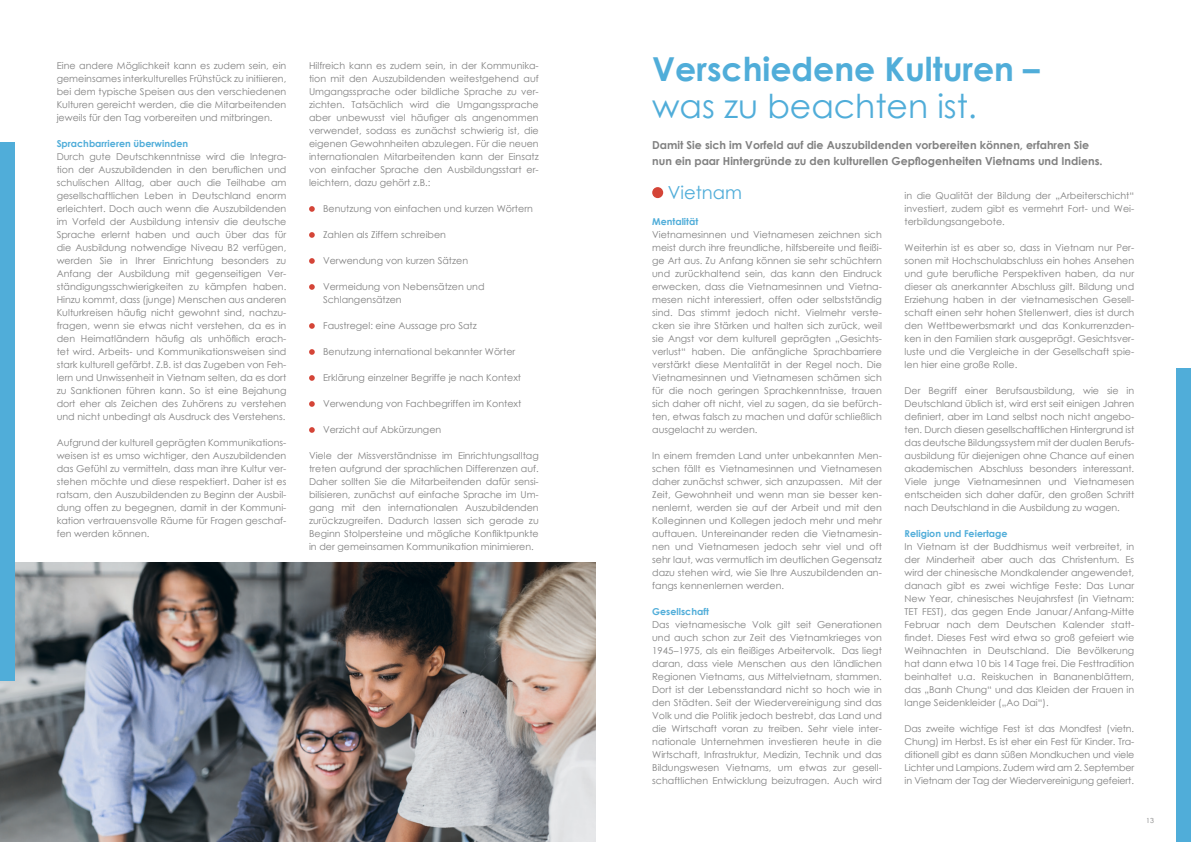
<style>
.page{position:relative;width:1191px;height:842px;background:#fff}
.page>*{position:absolute;margin:0;border:0;box-sizing:border-box;transform-origin:0 0}
.t1{font:700 33px/37px "Century Gothic";color:#50add9}
.t2{font:18px "Century Gothic";color:#50add9}
.t3{font:700 11px/16px "Century Gothic";color:#818181}
.t4{font:9.5px/13px "Century Gothic";color:#818181;text-align:justify}
.t5{font:700 9.5px "Century Gothic";color:#50add9}
.t6{font:7px "Century Gothic";color:#818181}
.s1{font-weight:400}
</style>
<div class="page">
<img style="left:0;top:563px;width:595px;height:279px">
<svg style="left:309px;top:206px;width:6px;height:6px"></svg>
<svg style="left:309px;top:232px;width:6px;height:6px"></svg>
<svg style="left:309px;top:258px;width:6px;height:6px"></svg>
<svg style="left:309px;top:284px;width:6px;height:6px"></svg>
<svg style="left:309px;top:323px;width:6px;height:6px"></svg>
<svg style="left:309px;top:349px;width:6px;height:6px"></svg>
<svg style="left:309px;top:375px;width:6px;height:6px"></svg>
<svg style="left:309px;top:401px;width:6px;height:6px"></svg>
<svg style="left:309px;top:427px;width:6px;height:6px"></svg>
<div style="left:0;top:142px;width:14px;height:538px;background:#50add9"></div>
<div style="left:1176px;top:369px;width:15px;height:473px;background:#50add9"></div>
<div style="left:652px;top:187px;width:11px;height:11px;background:#d44437;border-radius:50%"></div>
<p class="t4" style="left:57px;top:59px;width:231px">Eine andere Möglichkeit kann es zudem sein, ein gemeinsames interkulturelles Frühstück zu initiieren, bei dem typische Speisen aus den verschiedenen Kulturen gereicht werden, die die Mitarbeitenden jeweils für den Tag vorbereiten und mitbringen.</p>
<p class="t5" style="left:57px;top:136px;width:133px">Sprachbarrieren überwinden</p>
<p class="t4" style="left:57px;top:150px;width:231px">Durch gute Deutschkenntnisse wird die Integra&shy;tion der Auszubildenden in den beruflichen und schulischen Alltag, aber auch die Teilhabe am gesellschaftlichen Leben in Deutschland enorm erleichtert. Doch auch wenn die Auszubildenden im Vorfeld der Ausbildung intensiv die deutsche Sprache erlernt haben und auch über das für die Ausbildung notwendige Niveau B2 verfügen, werden Sie in Ihrer Einrichtung besonders zu Anfang der Ausbildung mit gegenseitigen Ver&shy;ständigungsschwierigkeiten zu kämpfen haben.<br>Hinzu kommt, dass (junge) Menschen aus anderen Kulturkreisen häufig nicht gewohnt sind, nachzu&shy;fragen, wenn sie etwas nicht verstehen, da es in den Heimatländern häufig als unhöflich erach&shy;tet wird. Arbeits- und Kommunikationsweisen sind stark kulturell gefärbt. Z.B. ist das Zugeben von Feh&shy;lern und Unwissenheit in Vietnam selten, da es dort zu Sanktionen führen kann. So ist eine Bejahung dort eher als Zeichen des Zuhörens zu verstehen und nicht unbedingt als Ausdruck des Verstehens.</p>
<p class="t4" style="left:57px;top:436px;width:231px">Aufgrund der kulturell geprägten Kommunikations&shy;weisen ist es umso wichtiger, den Auszubildenden das Gefühl zu vermitteln, dass man ihre Kultur ver&shy;stehen möchte und diese respektiert. Daher ist es ratsam, den Auszubildenden zu Beginn der Ausbil&shy;dung offen zu begegnen, damit in der Kommuni&shy;kation vertrauensvolle Räume für Fragen geschaf&shy;fen werden können.</p>
<p class="t4" style="left:309px;top:59px;width:231px">Hilfreich kann es zudem sein, in der Kommunika&shy;tion mit den Auszubildenden weitestgehend auf Umgangssprache oder bildliche Sprache zu ver&shy;zichten. Tatsächlich wird die Umgangssprache aber unbewusst viel häufiger als angenommen verwendet, sodass es zunächst schwierig ist, die eigenen Gewohnheiten abzulegen. Für die neuen internationalen Mitarbeitenden kann der Einsatz von einfacher Sprache den Ausbildungsstart er&shy;leichtern, dazu gehört z.B.:</p>
<p class="t4" style="left:323px;top:202px;width:211px">Benutzung von einfachen und kurzen Wörtern</p>
<p class="t4" style="left:323px;top:228px;width:124px">Zahlen als Ziffern schreiben</p>
<p class="t4" style="left:323px;top:254px;width:147px">Verwendung von kurzen Sätzen</p>
<p class="t4" style="left:323px;top:280px;width:163px">Vermeidung von Nebensätzen und<br>Schlangensätzen</p>
<p class="t4" style="left:323px;top:319px;width:155px">Faustregel: eine Aussage pro Satz</p>
<p class="t4" style="left:323px;top:345px;width:194px">Benutzung international bekannter Wörter</p>
<p class="t4" style="left:323px;top:371px;width:199px">Erklärung einzelner Begriffe je nach Kontext</p>
<p class="t4" style="left:323px;top:397px;width:200px">Verwendung von Fachbegriffen im Kontext</p>
<p class="t4" style="left:323px;top:423px;width:120px">Verzicht auf Abkürzungen</p>
<p class="t4" style="left:309px;top:449px;width:231px">Viele der Missverständnisse im Einrichtungsalltag treten aufgrund der sprachlichen Differenzen auf.<br>Daher sollten Sie die Mitarbeitenden dafür sensi&shy;bilisieren, zunächst auf einfache Sprache im Um&shy;gang mit den internationalen Auszubildenden zurückzugreifen. Dadurch lassen sich gerade zu Beginn Stolpersteine und mögliche Konfliktpunkte in der gemeinsamen Kommunikation minimieren.</p>
<p class="t1" style="left:652px;top:49px;width:389px">Verschiedene Kulturen – <span class="s1">was zu beachten ist.</span></p>
<p class="t3" style="left:652px;top:136px;width:452px">Damit Sie sich im Vorfeld auf die Auszubildenden vorbereiten können, erfahren Sie nun ein paar Hintergründe zu den kulturellen Gepflogenheiten Vietnams und Indiens.</p>
<p class="t2" style="left:668px;top:180px;width:76px">Vietnam</p>
<p class="t5" style="left:652px;top:214px;width:47px">Mentalität</p>
<p class="t4" style="left:652px;top:228px;width:231px">Vietnamesinnen und Vietnamesen zeichnen sich meist durch ihre freundliche, hilfsbereite und fleißi&shy;ge Art aus. Zu Anfang können sie sehr schüchtern und zurückhaltend sein, das kann den Eindruck erwecken, dass die Vietnamesinnen und Vietna&shy;mesen nicht interessiert, offen oder selbstständig sind. Das stimmt jedoch nicht. Vielmehr verste&shy;cken sie ihre Stärken und halten sich zurück, weil sie Angst vor dem kulturell geprägten „Gesichts&shy;verlust“ haben. Die anfängliche Sprachbarriere verstärkt diese Mentalität in der Regel noch. Die Vietnamesinnen und Vietnamesen schämen sich für die noch geringen Sprachkenntnisse, trauen sich daher oft nicht, viel zu sagen, da sie befürch&shy;ten, etwas falsch zu machen und dafür schließlich ausgelacht zu werden.</p>
<p class="t4" style="left:652px;top:449px;width:231px">In einem fremden Land unter unbekannten Men&shy;schen fällt es Vietnamesinnen und Vietnamesen daher zunächst schwer, sich anzupassen. Mit der Zeit, Gewohnheit und wenn man sie besser ken&shy;nenlernt, werden sie auf der Arbeit und mit den Kolleginnen und Kollegen jedoch mehr und mehr auftauen. Untereinander reden die Vietnamesin&shy;nen und Vietnamesen jedoch sehr viel und oft sehr laut, was vermutlich im deutlichen Gegensatz dazu stehen wird, wie Sie Ihre Auszubildenden an&shy;fangs kennenlernen werden.</p>
<p class="t5" style="left:652px;top:604px;width:58px">Gesellschaft</p>
<p class="t4" style="left:652px;top:618px;width:231px">Das vietnamesische Volk gilt seit Generationen und auch schon zur Zeit des Vietnamkrieges von 1945–1975, als ein fleißiges Arbeitervolk. Das liegt daran, dass viele Menschen aus den ländlichen Regionen Vietnams, aus Mittelvietnam, stammen.<br>Dort ist der Lebensstandard nicht so hoch wie in den Städten. Seit der Wiedervereinigung sind das Volk und die Politik jedoch bestrebt, das Land und die Wirtschaft voran zu treiben. Sehr viele inter&shy;nationale Unternehmen investieren heute in die Wirtschaft, Infrastruktur, Medizin, Technik und das Bildungswesen Vietnams, um etwas zur gesell&shy;schaftlichen Entwicklung beizutragen. Auch wird</p>
<p class="t4" style="left:904px;top:189px;width:231px">in die Qualität der Bildung der „Arbeiterschicht“ investiert, zudem gibt es vermehrt Fort- und Wei&shy;terbildungsangebote.</p>
<p class="t4" style="left:904px;top:241px;width:231px">Weiterhin ist es aber so, dass in Vietnam nur Per&shy;sonen mit Hochschulabschluss ein hohes Ansehen und gute berufliche Perspektiven haben, da nur dieser als anerkannter Abschluss gilt. Bildung und Erziehung haben in der vietnamesischen Gesell&shy;schaft einen sehr hohen Stellenwert, dies ist durch den Wettbewerbsmarkt und das Konkurrenzden&shy;ken in den Familien stark ausgeprägt. Gesichtsver&shy;luste und die Vergleiche in der Gesellschaft spie&shy;len hier eine große Rolle.</p>
<p class="t4" style="left:904px;top:384px;width:231px">Der Begriff einer Berufsausbildung, wie sie in Deutschland üblich ist, wird erst seit einigen Jahren definiert, aber im Land selbst noch nicht angebo&shy;ten. Durch diesen gesellschaftlichen Hintergrund ist das deutsche Bildungssystem mit der dualen Berufs&shy;ausbildung für diejenigen ohne Chance auf einen akademischen Abschluss besonders interessant.<br>Viele junge Vietnamesinnen und Vietnamesen entscheiden sich daher dafür, den großen Schritt nach Deutschland in die Ausbildung zu wagen.</p>
<p class="t5" style="left:904px;top:526px;width:104px">Religion und Feiertage</p>
<p class="t4" style="left:904px;top:540px;width:231px">In Vietnam ist der Buddhismus weit verbreitet, in der Minderheit aber auch das Christentum. Es wird der chinesische Mondkalender angewendet, danach gibt es zwei wichtige Feste: Das Lunar New Year, chinesisches Neujahrsfest (in Vietnam:<br>TET FEST), das gegen Ende Januar/Anfang-Mitte Februar nach dem Deutschen Kalender statt&shy;findet. Dieses Fest wird etwa so groß gefeiert wie Weihnachten in Deutschland. Die Bevölkerung hat dann etwa 10 bis 14 Tage frei. Die Festtradition beinhaltet u.a. Reiskuchen in Bananenblättern, das „Banh Chung“ und das Kleiden der Frauen in lange Seidenkleider („Ao Dai“).</p>
<p class="t4" style="left:904px;top:722px;width:231px">Das zweite wichtige Fest ist das Mondfest (vietn.<br>Chung) im Herbst. Es ist eher ein Fest für Kinder. Tra&shy;ditionell gibt es dann süßen Mondkuchen und viele Lichter und Lampions. Zudem wird am 2. September in Vietnam der Tag der Wiedervereinigung gefeiert.</p>
<p class="t6" style="left:1146px;top:815px;width:9px">13</p>
</div>
